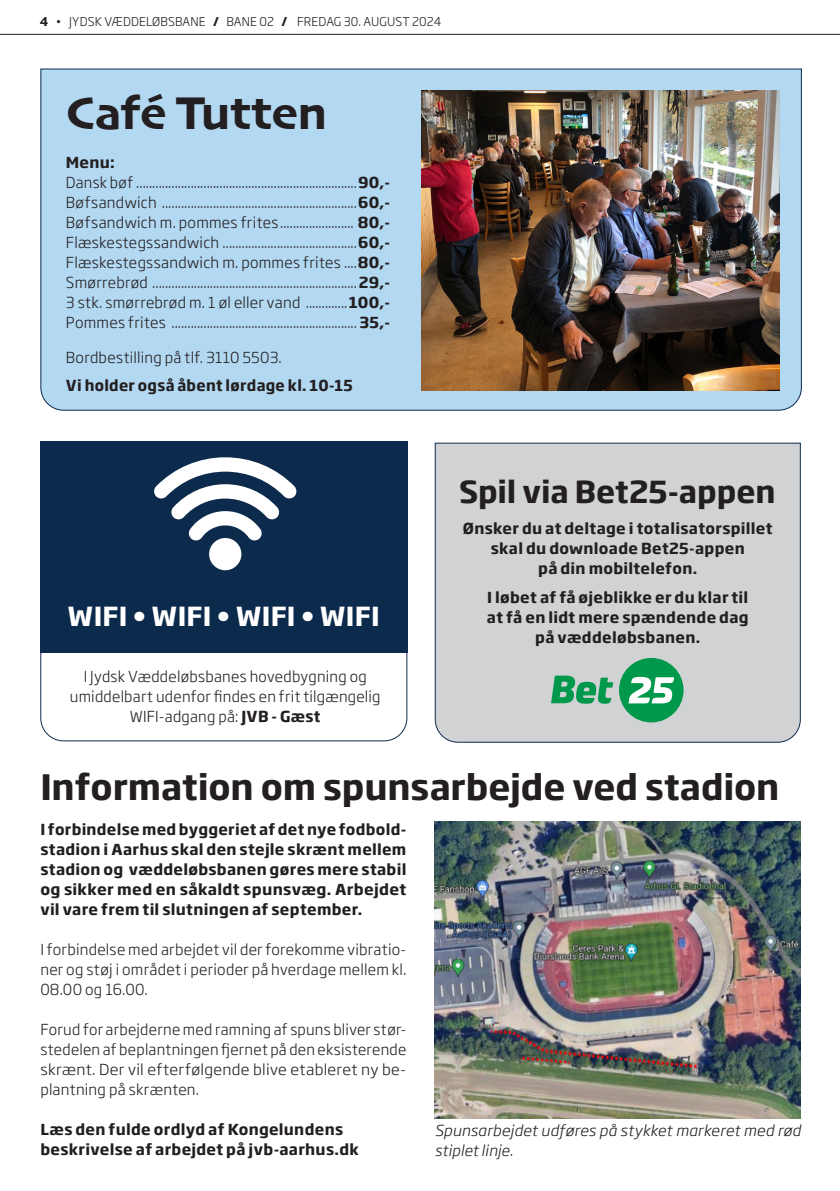
<style>
.page{position:relative;width:840px;height:1191px;background:#fff}
.page>*{position:absolute;margin:0;border:0;box-sizing:border-box;transform-origin:0 0}
.Tips_brødtekst{font:48px "Skia";letter-spacing:-.005em;color:#231f20}
.Tips_brødtekst-2{font:700 34.6px "Soho Gothic Pro";letter-spacing:-.005em;color:#231f20}
.Tips_brødtekst-3{font:700 30px "Soho Gothic Pro";color:#231f20}
.Tips_brødtekst-4{font:700 26px "Soho Gothic Pro";letter-spacing:.005em;color:#fff}
.Tips_brødtekst-5{font:300 15px/20px "Soho Gothic Pro";letter-spacing:.02em;color:#231f20;text-align:justify}
.Tips_brødtekst-6{font:700 15px/20px "Soho Gothic Pro";letter-spacing:.02em;color:#231f20;text-align:center}
.Tips_brødtekst-7{font:italic 300 15px/20px "Soho Gothic Pro";letter-spacing:.015em;color:#231f20}
.t1{font:300 12px "Soho Gothic Pro";letter-spacing:.015em;color:#231f20}
.s1{font-weight:700}
</style>
<div class="page">
<svg style="left:40px;top:653px;width:367px;height:89px"></svg>
<div style="left:40px;top:441px;width:367px;height:212px;background:#0c2b4c"></div>
<div style="left:209px;top:538px;width:32px;height:32px;background:#fff;border-radius:50%"></div>
<svg style="left:154px;top:457px;width:142px;height:84px"></svg>
<div style="left:434px;top:442px;width:366px;height:301px;background:#d1d2d4"></div>
<svg style="left:550px;top:658px;width:133px;height:64px;background:#7cbd9d"></svg>
<img style="left:40px;top:68px;width:762px;height:343px">
<img style="left:434px;top:821px;width:366px;height:297px">
<hr style="left:0;top:34px;width:839px;height:1px;background:#231f20">
<p class="t1" style="left:40px;top:13px;width:403px"><span class="s1">4</span> • JYDSK VÆDDELØBSBANE <span class="s1">/</span> BANE 02 <span class="s1">/</span> FREDAG 30. AUGUST 2024</p>
<p class="Tips_brødtekst" style="left:66px;top:84px;width:263px">Café Tutten</p>
<p class="Tips_brødtekst-5" style="left:66px;top:152px;width:325px;text-align:left"><span class="s1">Menu:<br></span>Dansk bøf .....................................................................<span class="s1">90,- </span>Bøfsandwich .............................................................<span class="s1">60,- </span>Bøfsandwich m. pommes frites....................... <span class="s1">80,-</span></p>
<p class="Tips_brødtekst-5" style="left:66px;top:232px;width:325px">Flæskestegssandwich ..........................................<span class="s1">60,-</span></p>
<p class="Tips_brødtekst-5" style="left:66px;top:252px;width:325px">Flæskestegssandwich m. pommes frites ....<span class="s1">80,-</span></p>
<p class="Tips_brødtekst-5" style="left:66px;top:272px;width:326px">Smørrebrød ................................................................<span class="s1">29,-</span></p>
<p class="Tips_brødtekst-5" style="left:66px;top:292px;width:325px">3 stk. smørrebrød m. 1 øl eller vand .............<span class="s1">100,-</span></p>
<p class="Tips_brødtekst-5" style="left:66px;top:312px;width:326px">Pommes frites .......................................................... <span class="s1">35,-</span></p>
<p class="Tips_brødtekst-5" style="left:66px;top:346px;width:217px">Bordbestilling på tlf. 3110 5503.</p>
<p class="Tips_brødtekst-6" style="left:66px;top:374px;width:288px">Vi holder også åbent lørdage kl. 10-15</p>
<p class="Tips_brødtekst-4" style="left:67px;top:596px;width:313px">WIFI • WIFI • WIFI • WIFI</p>
<p class="Tips_brødtekst-5" style="left:70px;top:666px;width:312px;text-align:center">I Jydsk Væddeløbsbanes hovedbygning og umiddelbart udenfor findes en frit tilgængelig<br>WIFI-adgang på: <span class="s1">JVB - Gæst</span></p>
<p class="Tips_brødtekst-3" style="left:459px;top:468px;width:318px">Spil via Bet25-appen</p>
<p class="Tips_brødtekst-6" style="left:462px;top:518px;width:311px">Ønsker du at deltage i totalisatorspillet skal du downloade Bet25-appen<br>på din mobiltelefon.</p>
<p class="Tips_brødtekst-6" style="left:486px;top:586px;width:263px">I løbet af få øjeblikke er du klar til at få en lidt mere spændende dag på væddeløbsbanen.</p>
<p class="Tips_brødtekst-2" style="left:40px;top:759px;width:740px">Information om spunsarbejde ved stadion</p>
<p class="Tips_brødtekst-6" style="left:40px;top:818px;width:367px;text-align:justify">I forbindelse med byggeriet af det nye fodbold&shy;stadion i Aarhus skal den stejle skrænt mellem stadion og væddeløbsbanen gøres mere stabil og sikker med en såkaldt spunsvæg. Arbejdet vil vare frem til slutningen af september.</p>
<p class="Tips_brødtekst-5" style="left:40px;top:938px;width:367px">I forbindelse med arbejdet vil der forekomme vibratio&shy;ner og støj i området i perioder på hverdage mellem kl.<br>08.00 og 16.00.</p>
<p class="Tips_brødtekst-5" style="left:40px;top:1018px;width:367px">Forud for arbejderne med ramning af spuns bliver stør&shy;stedelen af beplantningen fjernet på den eksisterende skrænt. Der vil efterfølgende blive etableret ny be&shy;plantning på skrænten.</p>
<p class="Tips_brødtekst-6" style="left:40px;top:1118px;width:304px">Læs den fulde ordlyd af Kongelundens</p>
<p class="Tips_brødtekst-6" style="left:40px;top:1138px;width:320px">beskrivelse af arbejdet på jvb-aarhus.dk</p>
<p class="Tips_brødtekst-7" style="left:434px;top:1119px;width:367px">Spunsarbejdet udføres på stykket markeret med rød stiplet linje.</p>
</div>
